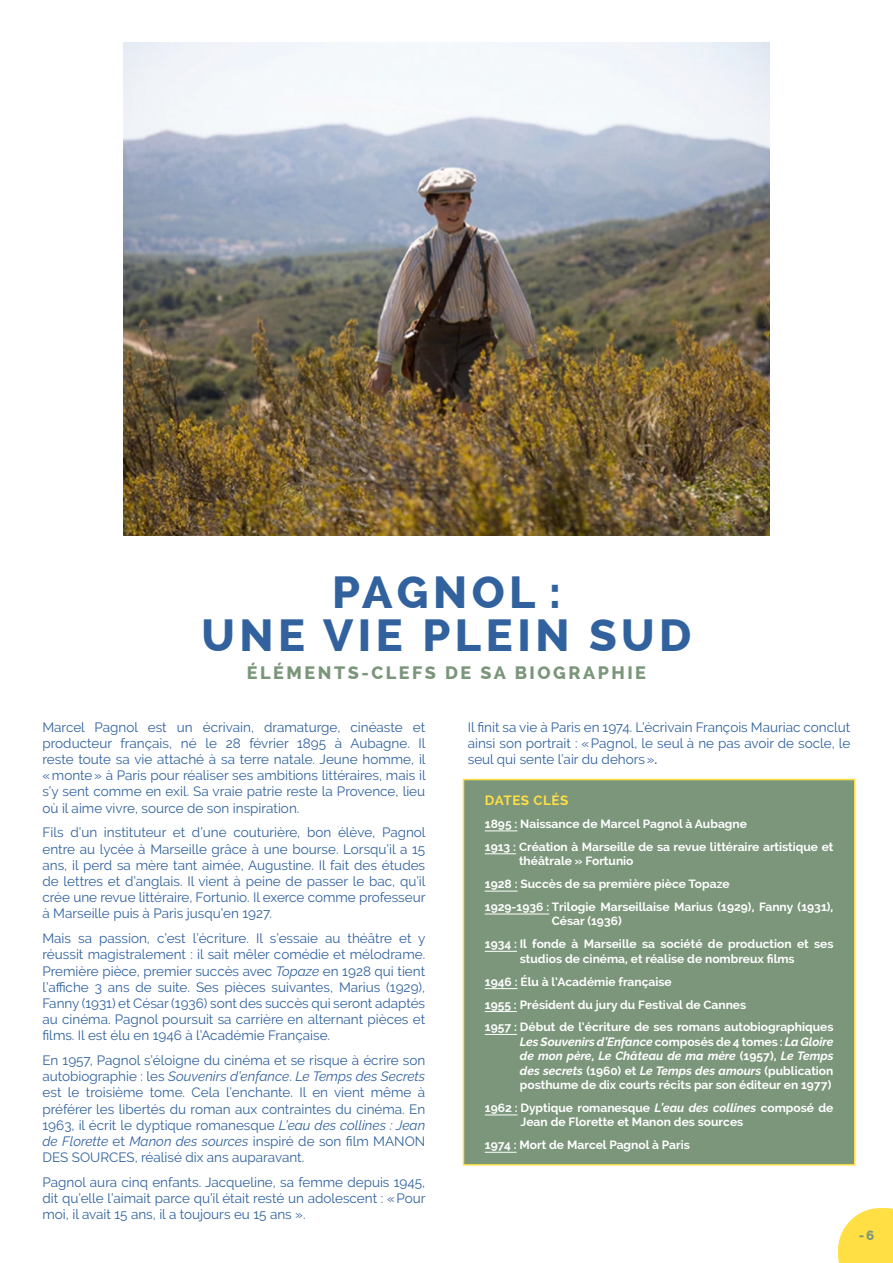
<style>
.page{position:relative;width:893px;height:1263px;background:#fff}
.page>*{position:absolute;margin:0;border:0;box-sizing:border-box;transform-origin:0 0}
.t1{font:800 45px/42.9px "Raleway";letter-spacing:.1em;color:#31629e;text-align:center}
.t2{font:800 18px "Raleway";letter-spacing:.14em;color:#7b967b}
.t3{font:13.5px/16.2px "Raleway";color:#31629e;text-align:justify}
.t4{font:700 13.5px "Raleway";letter-spacing:.04em;color:#ffdf43}
.t5{font:800 13.5px "Raleway";color:#7b967b}
.t6{font:700 12px/23px "Raleway";color:#fff}
.s1{font-style:italic}
.s2{font-weight:600}
</style>
<div class="page">
<div style="left:463px;top:779px;width:392px;height:386px;background:#7b967b;border:2px solid #ffdf43"></div>
<hr style="left:485px;top:830px;width:32px;height:1px;background:#fff">
<hr style="left:485px;top:853px;width:31px;height:1px;background:#fff">
<hr style="left:485px;top:891px;width:33px;height:1px;background:#fff">
<hr style="left:485px;top:914px;width:64px;height:1px;background:#fff">
<hr style="left:485px;top:951px;width:32px;height:1px;background:#fff">
<hr style="left:485px;top:988px;width:33px;height:1px;background:#fff">
<hr style="left:485px;top:1011px;width:32px;height:1px;background:#fff">
<hr style="left:485px;top:1034px;width:32px;height:1px;background:#fff">
<hr style="left:485px;top:1114px;width:33px;height:1px;background:#fff">
<hr style="left:485px;top:1152px;width:32px;height:1px;background:#fff">
<img style="left:123px;top:43px;width:647px;height:493px">
<svg style="left:838px;top:1208px;width:55px;height:55px;background:#ffe35b"></svg>
<h1 class="t1" style="left:201px;top:571px;width:492px">PAGNOL :<br>UNE VIE PLEIN SUD</h1>
<h2 class="t2" style="left:247px;top:662px;width:401px">ÉLÉMENTS-CLEFS DE SA BIOGRAPHIE</h2>
<p class="t3" style="left:43px;top:719px;width:385px">Marcel Pagnol est un écrivain, dramaturge, cinéaste et producteur français, né le 28 février 1895 à Aubagne. Il reste toute sa vie attaché à sa terre natale. Jeune homme, il «monte» à Paris pour réaliser ses ambitions littéraires, mais il s’y sent comme en exil. Sa vraie patrie reste la Provence, lieu où il aime vivre, source de son inspiration.</p>
<p class="t3" style="left:43px;top:824px;width:385px">Fils d’un instituteur et d’une couturière, bon élève, Pagnol entre au lycée à Marseille grâce à une bourse. Lorsqu’il a 15 ans, il perd sa mère tant aimée, Augustine. Il fait des études de lettres et d’anglais. Il vient à peine de passer le bac, qu’il crée une revue littéraire, Fortunio. Il exerce comme professeur à Marseille puis à Paris jusqu’en 1927.</p>
<p class="t3" style="left:43px;top:930px;width:385px">Mais sa passion, c’est l’écriture. Il s’essaie au théâtre et y réussit magistralement : il sait mêler comédie et mélodrame.<br>Première pièce, premier succès avec <span class="s1">Topaze</span> en 1928 qui tient l’affiche 3 ans de suite. Ses pièces suivantes, Marius (1929), Fanny (1931) et César (1936) sont des succès qui seront adaptés au cinéma. Pagnol poursuit sa carrière en alternant pièces et films. Il est élu en 1946 à l’Académie Française.</p>
<p class="t3" style="left:43px;top:1052px;width:384px">En 1957, Pagnol s’éloigne du cinéma et se risque à écrire son autobiographie : les <span class="s1">Souvenirs d’enfance</span>. <span class="s1">Le Temps des Secrets </span>est le troisième tome. Cela l’enchante. Il en vient même à préférer les libertés du roman aux contraintes du cinéma. En 1963, il écrit le dyptique romanesque <span class="s1">L’eau des collines : Jean de Florette</span> et <span class="s1">Manon des sources</span> inspiré de son film MANON DES SOURCES, réalisé dix ans auparavant.</p>
<p class="t3" style="left:43px;top:1174px;width:384px">Pagnol aura cinq enfants. Jacqueline, sa femme depuis 1945, dit qu’elle l’aimait parce qu’il était resté un adolescent : «Pour moi, il avait 15 ans, il a toujours eu 15 ans ».</p>
<p class="t3" style="left:468px;top:719px;width:384px">Il finit sa vie à Paris en 1974. L’écrivain François Mauriac conclut ainsi son portrait : «Pagnol, le seul à ne pas avoir de socle, le seul qui sente l’air du dehors»<span class="s2">.</span></p>
<p class="t4" style="left:485px;top:792px;width:85px">DATES CLÉS</p>
<p class="t6" style="left:485px;top:812px;width:350px">1895 : Naissance de Marcel Pagnol à Aubagne<br>1913 : Création à Marseille de sa revue littéraire artistique et</p>
<p class="t6" style="left:485px;top:849px;width:350px;text-indent:34px">théâtrale » Fortunio<br>1928 : Succès de sa première pièce Topaze<br>1929-1936 : Trilogie Marseillaise Marius (1929), Fanny (1931),</p>
<p class="t6" style="left:485px;top:910px;width:350px;text-indent:67px">César (1936)<br>1934 : Il fonde à Marseille sa société de production et ses</p>
<p class="t6" style="left:485px;top:947px;width:350px;text-indent:35px">studios de cinéma, et réalise de nombreux films<br>1946 : Élu à l’Académie française<br>1955 : Président du jury du Festival de Cannes<br>1957 : Début de l’écriture de ses romans autobiographiques</p>
<p class="t6" style="left:520px;top:1034px;width:315px;line-height:14.4px;text-align:justify"><span class="s1">Les Souvenirs d’Enfance</span> composés de 4 tomes : <span class="s1">La Gloire de mon père</span>, <span class="s1">Le Château de ma mère</span> (1957), <span class="s1">Le Temps des secrets</span> (1960) et <span class="s1">Le Temps des amours</span> (publication posthume de dix courts récits par son éditeur en 1977)</p>
<p class="t6" style="left:520px;top:1100px;width:314px;line-height:14.4px;text-indent:-36px">1962 : Dyptique romanesque <span class="s1">L’eau des collines</span> composé de<br>Jean de Florette et Manon des sources</p>
<p class="t6" style="left:485px;top:1134px;width:207px">1974 : Mort de Marcel Pagnol à Paris</p>
<p class="t5" style="left:859px;top:1227px;width:17px">-6</p>
</div>
